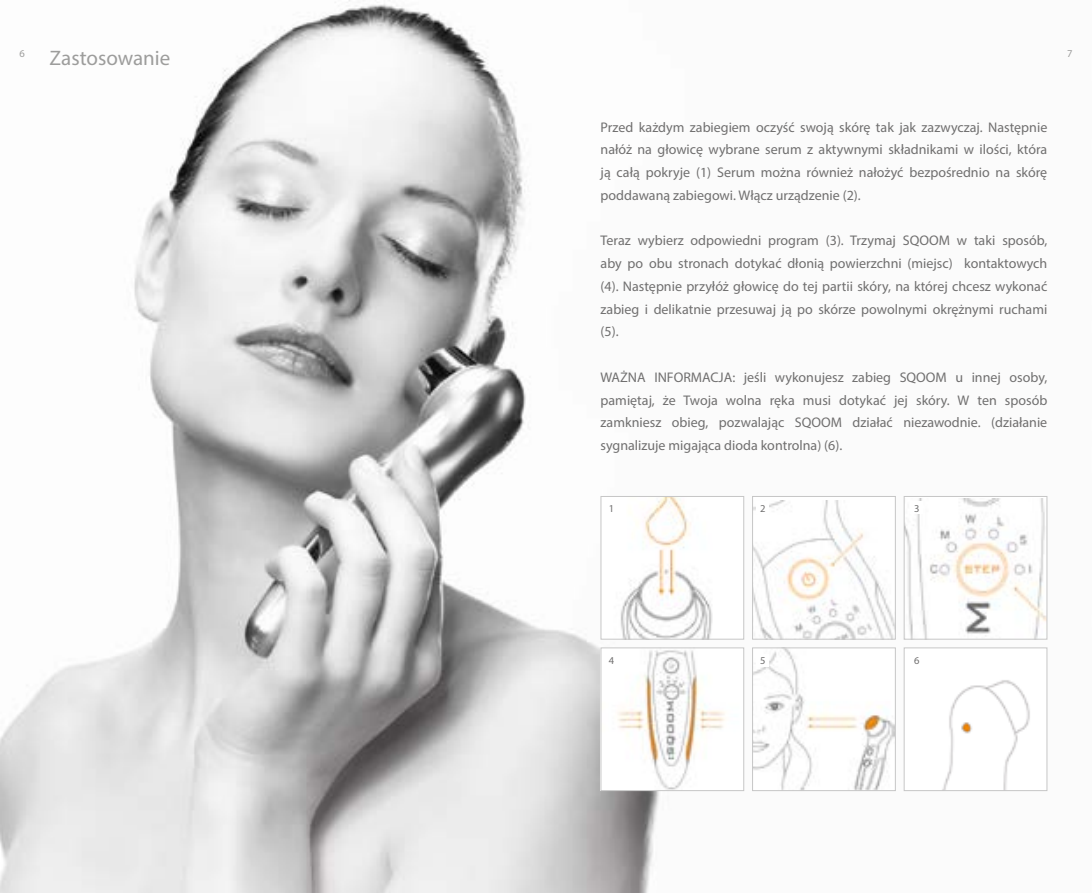
<style>
.page{position:relative;width:1092px;height:893px;background:#fff}
.page>*{position:absolute;margin:0;border:0;box-sizing:border-box;transform-origin:0 0}
.t1{font:21px "Myriad Pro";color:#9d9d9c}
.t2{font:14px/22.8px "Myriad Pro";color:#706f6f;text-align:justify}
.t3{font:10.5px "Myriad Pro";color:#706f6f}
.t4{font:10.5px "Myriad Pro";color:#9d9d9c}
</style>
<div class="page">
<img style="left:0;top:0;width:1048px;height:893px">
<div style="left:601px;top:496px;width:142px;height:143px;background:#fff"></div>
<img style="left:620px;top:498px;width:93px;height:139px">
<div style="left:600px;top:496px;width:144px;height:143px;border:1px solid #c6c6c6"></div>
<img style="left:754px;top:500px;width:139px;height:137px">
<div style="left:752px;top:496px;width:143px;height:143px;border:1px solid #c6c6c6"></div>
<img style="left:905px;top:498px;width:140px;height:139px">
<div style="left:903px;top:496px;width:144px;height:143px;border:1px solid #c6c6c6"></div>
<img style="left:602px;top:649px;width:140px;height:140px">
<div style="left:600px;top:647px;width:144px;height:144px;border:1px solid #c6c6c6"></div>
<img style="left:905px;top:649px;width:140px;height:140px">
<div style="left:903px;top:647px;width:144px;height:144px;border:1px solid #c6c6c6"></div>
<img style="left:754px;top:649px;width:139px;height:140px">
<div style="left:752px;top:647px;width:143px;height:144px;border:1px solid #c6c6c6"></div>
<div style="left:910px;top:654px;width:13px;height:12px;background:#fff"></div>
<div style="left:756px;top:654px;width:13px;height:12px;background:#fff"></div>
<div style="left:605px;top:654px;width:13px;height:12px;background:#fff"></div>
<div style="left:756px;top:502px;width:13px;height:12px;background:#fff"></div>
<div style="left:910px;top:502px;width:13px;height:12px;background:#fff"></div>
<p class="t4" style="left:19px;top:47px;width:7px">6</p>
<p class="t4" style="left:1067px;top:47px;width:7px">7</p>
<h1 class="t1" style="left:50px;top:45px;width:122px">Zastosowanie</h1>
<p class="t2" style="left:600px;top:115px;width:448px">Przed każdym zabiegiem oczyść swoją skórę tak jak zazwyczaj. Następnie nałóż na głowicę wybrane serum z aktywnymi składnikami w ilości, która ją całą pokryje (1) Serum można również nałożyć bezpośrednio na skórę poddawaną zabiegowi. Włącz urządzenie (2).</p>
<p class="t2" style="left:600px;top:229px;width:448px">Teraz wybierz odpowiedni program (3). Trzymaj SQOOM w taki sposób, aby po obu stronach dotykać dłonią powierzchni (miejsc) kontaktowych (4). Następnie przyłóż głowicę do tej partii skóry, na której chcesz wykonać zabieg i delikatnie przesuwaj ją po skórze powolnymi okrężnymi ruchami (5).</p>
<p class="t2" style="left:600px;top:365px;width:448px">WAŻNA INFORMACJA: jeśli wykonujesz zabieg SQOOM u innej osoby, pamiętaj, że Twoja wolna ręka musi dotykać jej skóry. W ten sposób zamkniesz obieg, pozwalając SQOOM działać niezawodnie. (działanie sygnalizuje migająca dioda kontrolna) (6).</p>
<p class="t3" style="left:608px;top:501px;width:7px">1</p>
<p class="t3" style="left:760px;top:501px;width:7px">2</p>
<p class="t3" style="left:914px;top:501px;width:7px">3</p>
<p class="t3" style="left:608px;top:654px;width:7px">4</p>
<p class="t3" style="left:760px;top:654px;width:7px">5</p>
<p class="t3" style="left:914px;top:654px;width:7px">6</p>
</div>
